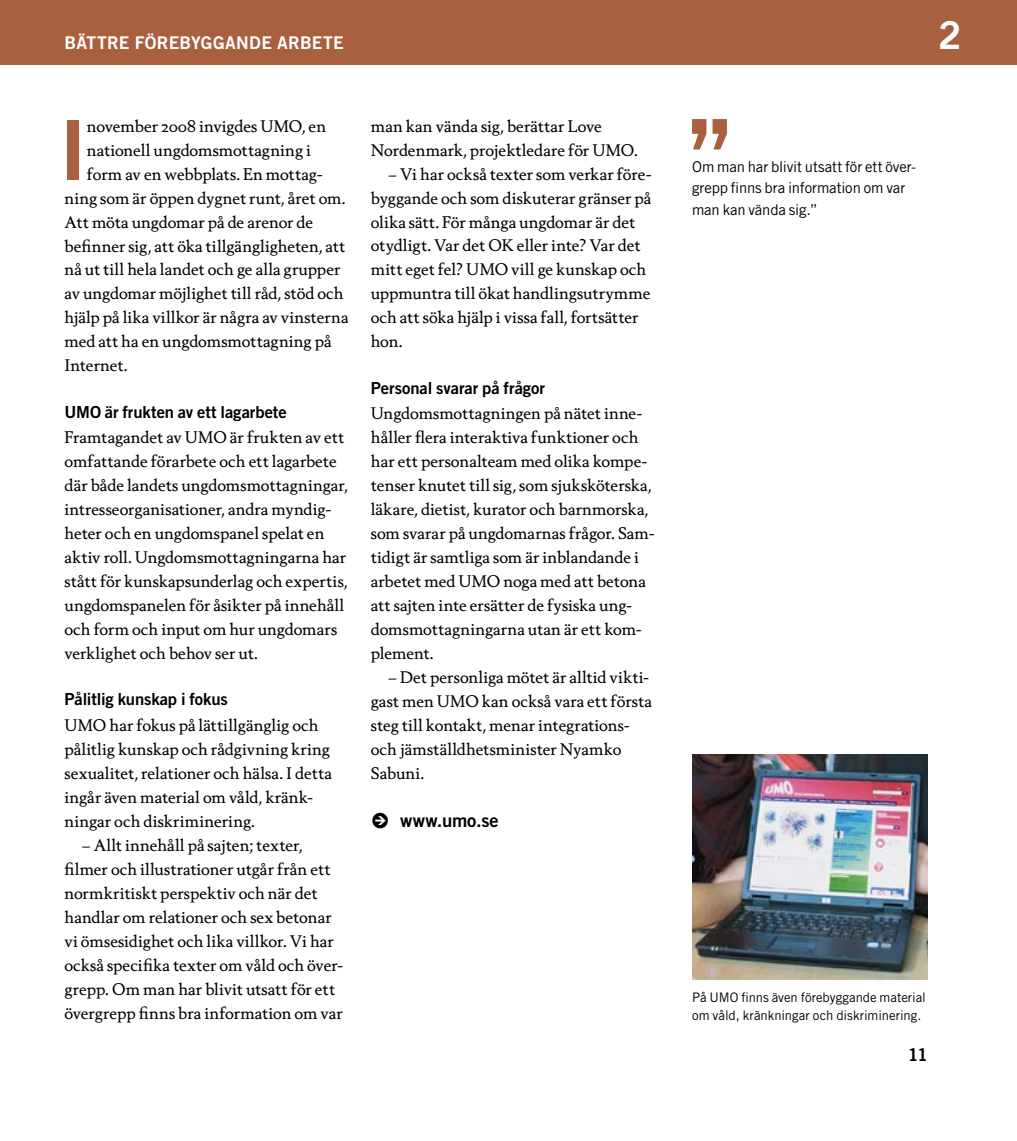
<style>
.page{position:relative;width:1017px;height:1141px;background:#fff}
.page>*{position:absolute;margin:0;border:0;box-sizing:border-box;transform-origin:0 0}
.t1{font:82.6px "Trade Gothic Bold Two";color:#a8603f}
.t2{font:38.5px "Trade Gothic Bold Two";color:#fff}
.t3{font:18.38px "Trade Gothic Bold Two";letter-spacing:.01em;color:#000}
.t4{font:17.5px "Trade Gothic Bold Two";letter-spacing:.02em;color:#fff}
.t5{font:17.5px "Trade Gothic Bold Two";color:#000}
.t6{font:16.62px "Trade Gothic Bold Two";letter-spacing:-.005em;color:#000}
.t7{font:16.1px/24px "Berling Nova Text Pro";letter-spacing:.005em;color:#000}
.t8{font:14.88px/21.5px "Trade Gothic";letter-spacing:-.01em;color:#000}
.t9{font:13.12px/17.5px "Trade Gothic";letter-spacing:-.005em;color:#000}
.s1{font-family:"Mercury Numeric G4";font-size:21px}
</style>
<div class="page">
<div style="left:0;top:0;width:1017px;height:64px;background:#a8603f"></div>
<img style="left:692px;top:754px;width:236px;height:226px">
<svg style="left:692px;top:119px;width:35px;height:31px"></svg>
<p class="t4" style="left:64px;top:32px;width:281px">bättre förebyggande arbete</p>
<h1 class="t1" style="left:59px;top:99px;width:29px">I</h1>
<p class="t7" style="left:87px;top:113px;width:241px">november 2008 invigdes UMO, en</p>
<p class="t7" style="left:87px;top:137px;width:226px">nationell ungdomsmottagning i</p>
<p class="t7" style="left:87px;top:161px;width:237px">form av en webbplats. En mottag-</p>
<p class="t7" style="left:64px;top:185px;width:283px">ning som är öppen dygnet runt, året om.</p>
<p class="t7" style="left:64px;top:209px;width:250px">Att möta ungdomar på de arenor de</p>
<p class="t7" style="left:64px;top:233px;width:282px">befinner sig, att öka tillgängligheten, att</p>
<p class="t7" style="left:64px;top:257px;width:278px">nå ut till hela landet och ge alla grupper</p>
<p class="t7" style="left:64px;top:281px;width:281px">av ungdomar möjlighet till råd, stöd och</p>
<p class="t7" style="left:64px;top:305px;width:286px">hjälp på lika villkor är några av vinsterna</p>
<p class="t7" style="left:64px;top:329px;width:269px">med att ha en ungdomsmottagning på</p>
<p class="t7" style="left:64px;top:353px;width:65px">Internet.</p>
<p class="t6" style="left:64px;top:401px;width:224px">UMO är frukten av ett lagarbete</p>
<p class="t7" style="left:64px;top:425px;width:285px">Framtagandet av UMO är frukten av ett omfattande förarbete och ett lagarbete där både landets ungdomsmottagningar, intresseorganisationer, andra myndig&shy;heter och en ungdomspanel spelat en aktiv roll. Ungdomsmottagningarna har stått för kunskapsunderlag och expertis, ungdomspanelen för åsikter på innehåll och form och input om hur ungdomars verklighet och behov ser ut.</p>
<p class="t6" style="left:64px;top:689px;width:165px">Pålitlig kunskap i fokus</p>
<p class="t7" style="left:64px;top:713px;width:269px">UMO har fokus på lättillgänglig och pålitlig kunskap och rådgivning kring sexualitet, relationer och hälsa. I detta ingår även material om våld, kränk&shy;ningar och diskriminering.</p>
<p class="t7" style="left:64px;top:833px;width:280px;text-indent:17px">– Allt innehåll på sajten; texter, filmer och illustrationer utgår från ett normkritiskt perspektiv och när det handlar om relationer och sex betonar vi ömsesidighet och lika villkor. Vi har också specifika texter om våld och över&shy;grepp. Om man har blivit utsatt för ett övergrepp finns bra information om var</p>
<p class="t7" style="left:371px;top:113px;width:268px">man kan vända sig, berättar Love<br>Nordenmark, projektledare för UMO.</p>
<p class="t7" style="left:371px;top:161px;width:282px;text-indent:17px">– Vi har också texter som verkar före&shy;byggande och som diskuterar gränser på olika sätt. För många ungdomar är det otydligt. Var det OK eller inte? Var det mitt eget fel? UMO vill ge kunskap och uppmuntra till ökat handlingsutrymme och att söka hjälp i vissa fall, fortsätter hon.</p>
<p class="t6" style="left:371px;top:377px;width:176px">Personal svarar på frågor</p>
<p class="t7" style="left:371px;top:401px;width:285px">Ungdomsmottagningen på nätet inne&shy;håller flera interaktiva funktioner och har ett personalteam med olika kompe&shy;tenser knutet till sig, som sjuksköterska, läkare, dietist, kurator och barnmorska, som svarar på ungdomarnas frågor. Sam&shy;tidigt är samtliga som är inblandande i arbetet med UMO noga med att betona att sajten inte ersätter de fysiska ung&shy;domsmottagningarna utan är ett kom&shy;plement.</p>
<p class="t7" style="left:371px;top:665px;width:283px;text-indent:17px">– Det personliga mötet är alltid vikti&shy;gast men UMO kan också vara ett första steg till kontakt, menar integrations&shy;och jämställdhetsminister Nyamko<br>Sabuni.</p>
<p class="t3" style="left:371px;top:809px;width:129px"><span class="s1">k</span> www.umo.se</p>
<h2 class="t2" style="left:938px;top:12px;width:25px">12</h2>
<p class="t8" style="left:692px;top:155px;width:226px">Om man har blivit utsatt för ett över&shy;grepp finns bra information om var man kan vända sig.”</p>
<p class="t9" style="left:692px;top:989px;width:235px">På UMO finns även förebyggande material om våld, kränkningar och diskriminering.</p>
<p class="t5" style="left:908px;top:1044px;width:21px">11</p>
</div>
